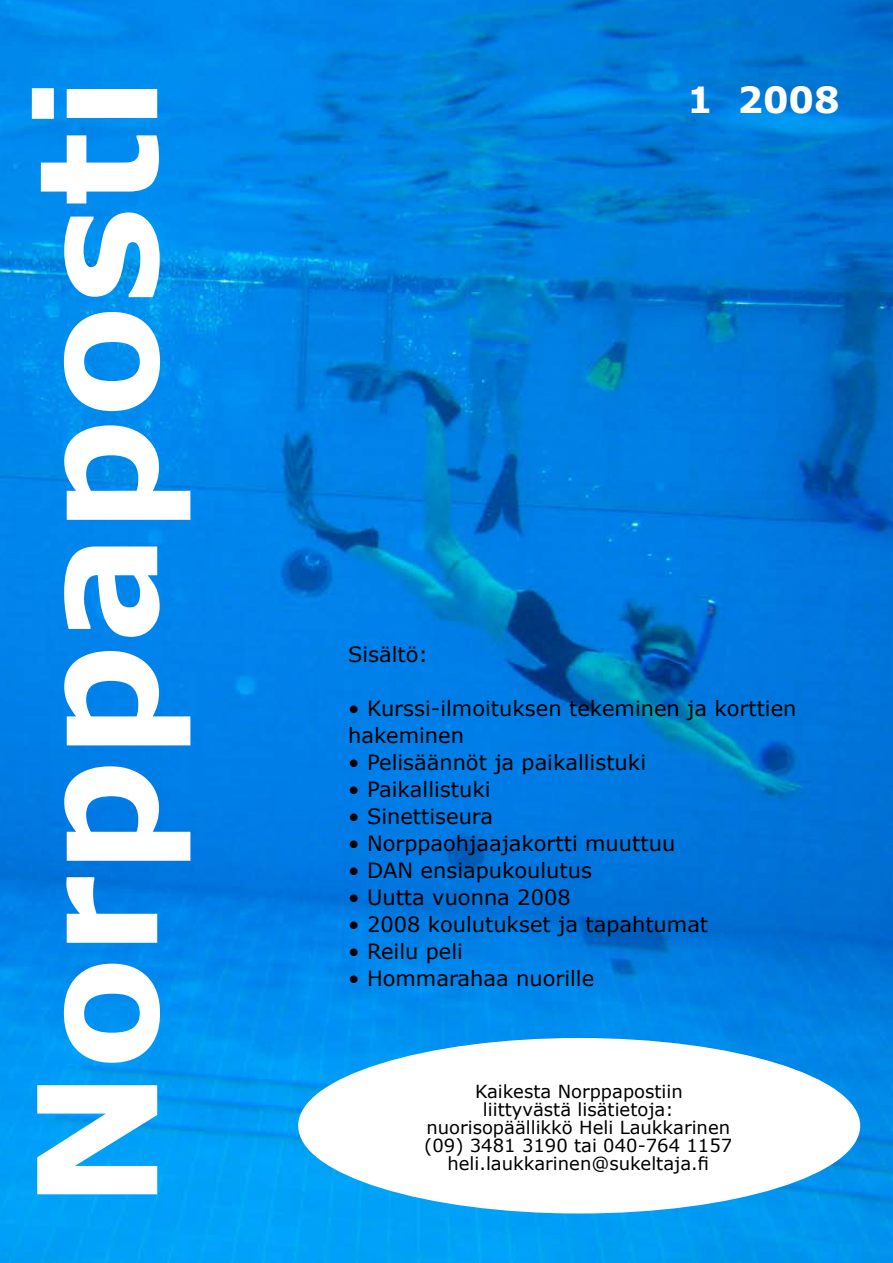
<style>
.page{position:relative;width:893px;height:1263px;background:#fff}
.page>*{position:absolute;margin:0;border:0;box-sizing:border-box;transform-origin:0 0}
.t1{font:700 165px "Verdana";color:#fff}
.t2{font:700 36px "Verdana";color:#fff}
.t3{font:21px/27px "Verdana";color:#000}
.t4{font:18px/18px "Verdana";color:#000;text-align:center}
</style>
<div class="page">
<img style="left:0;top:0;width:893px;height:1262px">
<div style="left:299px;top:1039px;width:560px;height:174px;background:#fff;border-radius:50%"></div>
<h1 class="t1" style="left:-8px;top:1209px;width:1136px;rotate:-90deg">Norppaposti</h1>
<h2 class="t2" style="left:687px;top:77px;width:154px">1 2008</h2>
<p class="t3" style="left:348px;top:640px;width:81px">Sisältö:</p>
<p class="t3" style="left:348px;top:694px;width:450px">• Kurssi-ilmoituksen tekeminen ja korttien hakeminen</p>
<p class="t3" style="left:348px;top:748px;width:299px">• Pelisäännöt ja paikallistuki</p>
<p class="t3" style="left:348px;top:775px;width:144px">• Paikallistuki</p>
<p class="t3" style="left:348px;top:802px;width:147px">• Sinettiseura</p>
<p class="t3" style="left:348px;top:829px;width:329px">• Norppaohjaajakortti muuttuu</p>
<p class="t3" style="left:348px;top:856px;width:245px">• DAN ensiapukoulutus</p>
<p class="t3" style="left:348px;top:883px;width:224px">• Uutta vuonna 2008</p>
<p class="t3" style="left:348px;top:910px;width:362px">• 2008 koulutukset ja tapahtumat</p>
<p class="t3" style="left:348px;top:937px;width:116px">• Reilu peli</p>
<p class="t3" style="left:348px;top:964px;width:248px">• Hommarahaa nuorille</p>
<p class="t4" style="left:424px;top:1082px;width:309px">Kaikesta Norppapostiin<br>liittyvästä lisätietoja: nuorisopäällikkö Heli Laukkarinen (09) 3481 3190 tai 040-764 1157 heli.laukkarinen@sukeltaja.fi</p>
</div>
